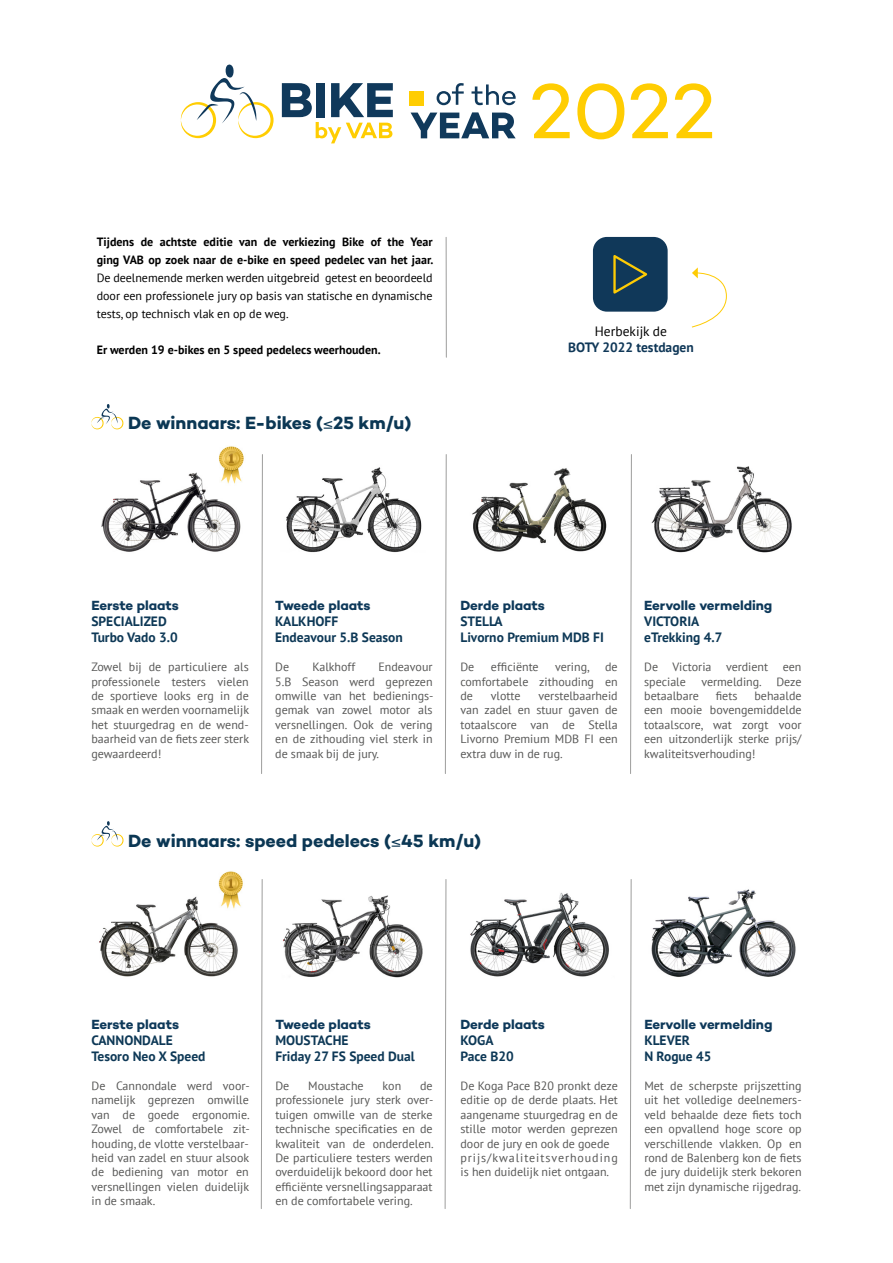
<style>
.page{position:relative;width:893px;height:1263px;background:#fff}
.page>*{position:absolute;margin:0;border:0;box-sizing:border-box;transform-origin:0 0}
.t1{font:700 18px "Campton";letter-spacing:-.005em;color:#0b3754}
.t2{font:700 13.5px/16.2px "PT Sans";color:#0d3856}
.t3{font:700 13.5px "Campton";letter-spacing:-.005em;color:#0e395a}
.t4{font:700 13.5px "PT Sans";color:#103858}
.t5{font:13.5px "PT Sans";color:#000}
.t6{font:12px/14.4px "PT Sans";color:#575756;text-align:justify}
.t7{font:700 12px/18px "PT Sans";color:#000}
.t8{font:12px/18px "PT Sans";color:#000;text-align:justify}
</style>
<div class="page">
<img style="left:101px;top:472px;width:140px;height:80px">
<img style="left:99px;top:896px;width:139px;height:81px">
<img style="left:218px;top:446px;width:26px;height:40px">
<img style="left:218px;top:871px;width:25px;height:40px">
<img style="left:286px;top:467px;width:136px;height:86px">
<img style="left:283px;top:895px;width:140px;height:83px">
<img style="left:472px;top:468px;width:135px;height:84px">
<img style="left:470px;top:892px;width:139px;height:85px">
<img style="left:651px;top:466px;width:141px;height:87px">
<img style="left:651px;top:889px;width:145px;height:88px">
<svg style="left:261px;top:454px;width:2px;height:320px"></svg>
<svg style="left:261px;top:879px;width:2px;height:330px"></svg>
<svg style="left:445px;top:454px;width:2px;height:320px"></svg>
<svg style="left:444px;top:879px;width:3px;height:330px"></svg>
<svg style="left:630px;top:454px;width:2px;height:320px"></svg>
<svg style="left:629px;top:879px;width:3px;height:330px"></svg>
<svg style="left:91px;top:404px;width:32px;height:25px"></svg>
<svg style="left:92px;top:821px;width:32px;height:25px"></svg>
<svg style="left:181px;top:64px;width:93px;height:74px"></svg>
<svg style="left:437px;top:83px;width:27px;height:22px"></svg>
<svg style="left:472px;top:84px;width:44px;height:21px"></svg>
<svg style="left:411px;top:112px;width:105px;height:26px"></svg>
<div style="left:409px;top:91px;width:15px;height:14px;background:#ffcd02"></div>
<svg style="left:282px;top:83px;width:111px;height:60px"></svg>
<svg style="left:532px;top:83px;width:38px;height:55px"></svg>
<svg style="left:577px;top:83px;width:47px;height:56px"></svg>
<svg style="left:631px;top:83px;width:37px;height:55px"></svg>
<svg style="left:675px;top:83px;width:37px;height:55px"></svg>
<div style="left:593px;top:237px;width:75px;height:75px;background:#103859;border-radius:14px"></div>
<svg style="left:613px;top:255px;width:35px;height:39px"></svg>
<svg style="left:691px;top:267px;width:36px;height:61px"></svg>
<hr style="left:446px;top:237px;width:1px;height:120px;background:#9d9d9c">
<p class="t7" style="left:97px;top:232px;width:338px">Tijdens de achtste editie van de verkiezing Bike of the Year ging VAB op zoek naar de e-bike en speed pedelec van het jaar.</p>
<p class="t8" style="left:97px;top:268px;width:337px">De deelnemende merken werden uitgebreid getest en beoordeeld door een professionele jury op basis van statische en dynamische tests, op technisch vlak en op de weg.</p>
<p class="t7" style="left:97px;top:340px;width:285px">Er werden 19 e-bikes en 5 speed pedelecs weerhouden.</p>
<h1 class="t1" style="left:128px;top:412px;width:285px">De winnaars: E-bikes (≤25 km/u)</h1>
<p class="t5" style="left:595px;top:323px;width:74px">Herbekijk de</p>
<p class="t4" style="left:568px;top:339px;width:127px">BOTY 2022 testdagen</p>
<p class="t3" style="left:91px;top:597px;width:89px">Eerste plaats</p>
<p class="t2" style="left:91px;top:613px;width:88px">SPECIALIZED<br>Turbo Vado 3.0</p>
<p class="t6" style="left:91px;top:659px;width:159px">Zowel bij de particuliere als professionele testers vielen de sportieve looks erg in de smaak en werden voornamelijk het stuurgedrag en de wend&shy;baarheid van de fiets zeer sterk gewaardeerd!</p>
<p class="t3" style="left:275px;top:597px;width:97px">Tweede plaats</p>
<p class="t2" style="left:275px;top:613px;width:129px">KALKHOFF<br>Endeavour 5.B Season</p>
<p class="t6" style="left:275px;top:659px;width:15px">De</p>
<p class="t6" style="left:312px;top:659px;width:44px">Kalkhoff</p>
<p class="t6" style="left:275px;top:659px;width:160px;text-indent:103px">Endeavour 5.B Season werd geprezen omwille van het bedienings&shy;gemak van zowel motor als versnellingen. Ook de vering en de zithouding viel sterk in de smaak bij de jury.</p>
<p class="t3" style="left:460px;top:597px;width:86px">Derde plaats</p>
<p class="t2" style="left:460px;top:613px;width:145px">STELLA<br>Livorno Premium MDB FI</p>
<p class="t6" style="left:460px;top:659px;width:15px">De</p>
<p class="t6" style="left:491px;top:659px;width:49px">efficiënte</p>
<p class="t6" style="left:555px;top:659px;width:36px">vering,</p>
<p class="t6" style="left:460px;top:659px;width:159px;text-indent:145px">de comfortabele zithouding en de</p>
<p class="t6" style="left:460px;top:688px;width:159px;text-indent:78px">verstelbaarheid van zadel en stuur gaven de totaalscore van de Stella Livorno Premium MDB FI een extra duw in de rug.</p>
<p class="t6" style="left:491px;top:688px;width:31px">vlotte</p>
<p class="t3" style="left:644px;top:597px;width:130px">Eervolle vermelding</p>
<p class="t2" style="left:644px;top:613px;width:80px">VICTORIA eTrekking 4.7</p>
<p class="t6" style="left:644px;top:659px;width:159px">De Victoria verdient een speciale</p>
<p class="t6" style="left:701px;top:674px;width:102px">vermelding. Deze</p>
<p class="t6" style="left:644px;top:688px;width:56px">betaalbare</p>
<p class="t6" style="left:716px;top:688px;width:23px">fiets</p>
<p class="t6" style="left:644px;top:688px;width:159px;text-indent:110px">behaalde een mooie bovengemiddelde totaalscore, wat zorgt voor een uitzonderlijk sterke prijs/ kwaliteitsverhouding!</p>
<h1 class="t1" style="left:128px;top:829px;width:355px">De winnaars: speed pedelecs (≤45 km/u)</h1>
<p class="t3" style="left:92px;top:1015px;width:89px">Eerste plaats</p>
<p class="t2" style="left:92px;top:1032px;width:115px">CANNONDALE<br>Tesoro Neo X Speed</p>
<p class="t6" style="left:92px;top:1078px;width:160px">De Cannondale werd voor&shy;namelijk geprezen omwille van de goede ergonomie.<br>Zowel de comfortabele zit&shy;houding, de vlotte verstelbaar&shy;heid van zadel en stuur alsook de bediening van motor en versnellingen vielen duidelijk in de smaak.</p>
<p class="t3" style="left:275px;top:1015px;width:97px">Tweede plaats</p>
<p class="t2" style="left:275px;top:1032px;width:141px">MOUSTACHE<br>Friday 27 FS Speed Dual</p>
<p class="t6" style="left:275px;top:1078px;width:15px">De</p>
<p class="t6" style="left:308px;top:1078px;width:57px">Moustache</p>
<p class="t6" style="left:383px;top:1078px;width:20px">kon</p>
<p class="t6" style="left:275px;top:1078px;width:160px;text-indent:145px">de professionele jury sterk over&shy;tuigen omwille van de sterke technische specificaties en de kwaliteit van de onderdelen.<br>De particuliere testers werden overduidelijk bekoord door het efficiënte versnellingsapparaat en de comfortabele vering.</p>
<p class="t3" style="left:460px;top:1015px;width:86px">Derde plaats</p>
<p class="t2" style="left:460px;top:1032px;width:55px">KOGA<br>Pace B20</p>
<p class="t6" style="left:460px;top:1078px;width:159px;text-align:left">De Koga Pace B20 pronkt deze editie op de derde plaats. Het aangename stuurgedrag en de stille motor werden geprezen door de jury en ook de goede prijs/kwaliteitsverhouding is hen duidelijk niet ontgaan.</p>
<p class="t3" style="left:644px;top:1015px;width:130px">Eervolle vermelding</p>
<p class="t2" style="left:644px;top:1032px;width:69px">KLEVER<br>N Rogue 45</p>
<p class="t6" style="left:644px;top:1078px;width:159px">Met de scherpste prijszetting uit het volledige deelnemers&shy;veld behaalde deze fiets toch een opvallend hoge score op verschillende vlakken. Op en rond de Balenberg kon de fiets de jury duidelijk sterk bekoren met zijn dynamische rijgedrag.</p>
</div>
